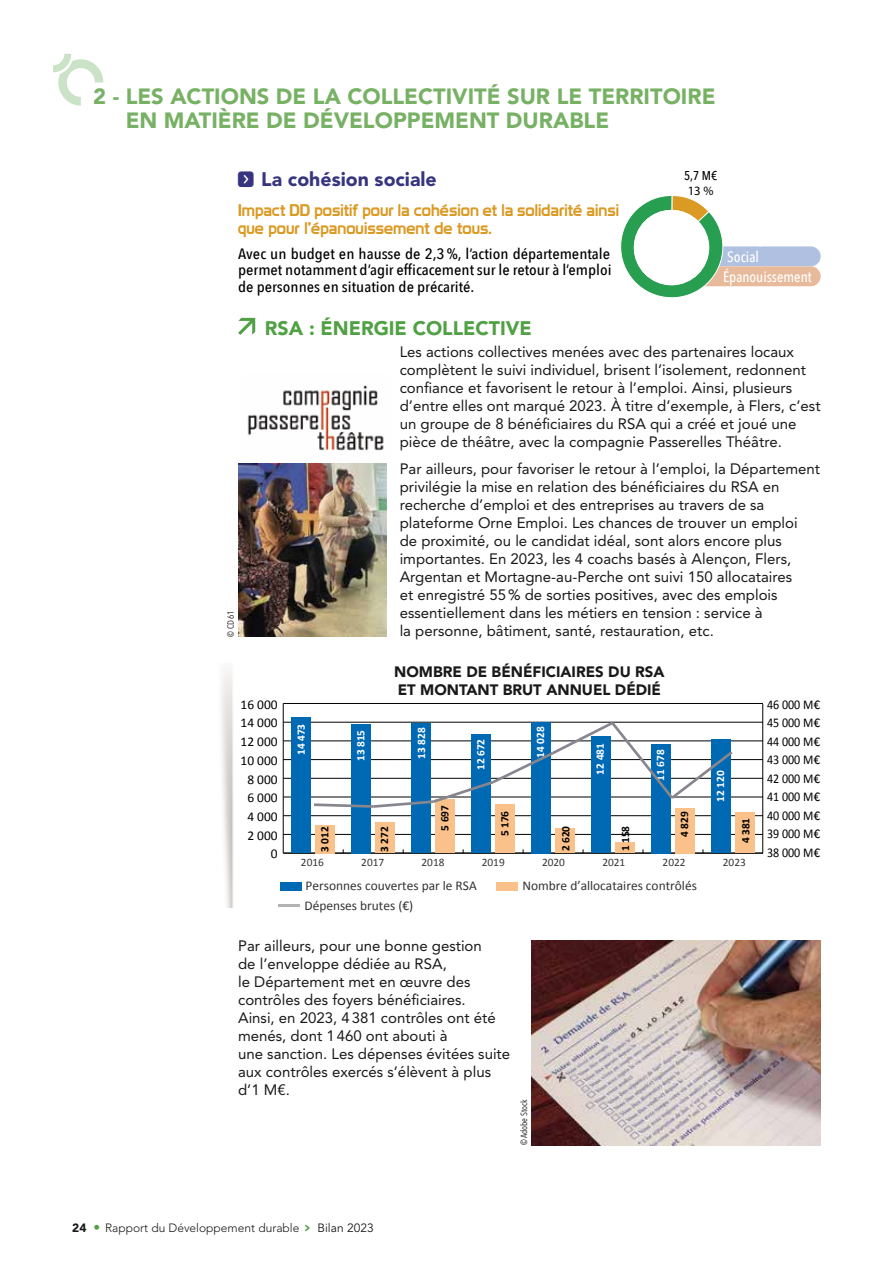
<style>
.page{position:relative;width:893px;height:1263px;background:#fff}
.page>*{position:absolute;margin:0;border:0;box-sizing:border-box;transform-origin:0 0}
.t1{font:900 21.9px/23.7px "Avenir LT Std";color:#77b164}
.t2{font:900 19.5px "Avenir LT Std";color:#50a143}
.t3{font:900 19.5px "Avenir LT Std";color:#373580}
.t4{font:16.5px/18px "Prototype";color:#da9a23}
.t5{font:15px/18px "Avenir LT Std";color:#191919}
.t6{font:500 15px/16.5px "Avenir Next Condensed";color:#000;text-align:justify;scale:1.12 1}
.t7{font:900 15px/18px "Avenir LT Std";color:#191919}
.t8{font:500 15px/20px "Avenir Next Condensed";color:#fff}
.t9{font:13.35px "Calibri";color:#333}
.t10{font:13.35px "Calibri";color:#000;scale:.9 1}
.t11{font:13.35px "Calibri";color:#000}
.t12{font:500 12.75px "Avenir Next Condensed";color:#000}
.t13{font:condensed 12.75px "Akzidenz Grotesk BE";color:#000}
.t14{font:300 12px "Avenir LT Std";color:#191919}
.t15{font:700 11.4px "Calibri";color:#fff}
.t16{font:11.4px "Calibri";color:#393535}
.t17{font:700 11.4px "Calibri";color:#000}
.t18{font:9px "Avenir Next Condensed";color:#191919}
.s1{font-family:"Button Bonus Rounded Negative";font-weight:400}
.s2{font-weight:900}
.s3{font-family:"Avenir Next Condensed";font-weight:700;font-size:13.5px;color:#50a143}
.s4{font-weight:400}
</style>
<div class="page">
<svg style="left:53px;top:54px;width:50px;height:52px"></svg>
<svg style="left:238px;top:317px;width:18px;height:18px"></svg>
<div style="left:666px;top:246px;width:155px;height:20px;background:#afc0e1;border-radius:10px"></div>
<div style="left:666px;top:266px;width:155px;height:20px;background:#e8ba9c;border-radius:10px"></div>
<svg style="left:620px;top:195px;width:108px;height:103px"></svg>
<div style="left:634px;top:210px;width:75px;height:75px;background:#fff;border-radius:50%"></div>
<div style="left:280px;top:882px;width:21px;height:8px;background:#0069b4"></div>
<div style="left:497px;top:882px;width:21px;height:8px;background:#fac28a"></div>
<hr style="left:279px;top:904px;width:21px;height:3px;background:#000">
<hr style="left:283px;top:703px;width:1px;height:150px;background:#000">
<hr style="left:283px;top:853px;width:480px;height:1px;background:#000">
<hr style="left:283px;top:834px;width:480px;height:1px;background:#000">
<hr style="left:283px;top:815px;width:480px;height:1px;background:#000">
<hr style="left:283px;top:797px;width:480px;height:1px;background:#000">
<hr style="left:283px;top:778px;width:480px;height:1px;background:#000">
<hr style="left:283px;top:759px;width:480px;height:1px;background:#000">
<hr style="left:283px;top:741px;width:480px;height:1px;background:#000">
<hr style="left:283px;top:722px;width:480px;height:1px;background:#000">
<hr style="left:283px;top:703px;width:480px;height:1px;background:#000">
<div style="left:316px;top:825px;width:19px;height:28px;background:#fac28a"></div>
<div style="left:376px;top:822px;width:19px;height:31px;background:#fac28a"></div>
<div style="left:435px;top:800px;width:20px;height:53px;background:#fac28a"></div>
<div style="left:495px;top:805px;width:20px;height:48px;background:#fac28a"></div>
<div style="left:555px;top:829px;width:20px;height:24px;background:#fac28a"></div>
<div style="left:615px;top:842px;width:20px;height:11px;background:#fac28a"></div>
<div style="left:675px;top:808px;width:20px;height:45px;background:#fac28a"></div>
<div style="left:735px;top:812px;width:19px;height:41px;background:#fac28a"></div>
<div style="left:292px;top:718px;width:19px;height:135px;background:#0069b4"></div>
<div style="left:352px;top:724px;width:19px;height:129px;background:#0069b4"></div>
<div style="left:412px;top:724px;width:19px;height:129px;background:#0069b4"></div>
<div style="left:471px;top:735px;width:20px;height:118px;background:#0069b4"></div>
<div style="left:531px;top:722px;width:20px;height:131px;background:#0069b4"></div>
<div style="left:591px;top:736px;width:20px;height:117px;background:#0069b4"></div>
<div style="left:651px;top:744px;width:20px;height:109px;background:#0069b4"></div>
<div style="left:711px;top:740px;width:20px;height:113px;background:#0069b4"></div>
<hr style="left:762px;top:704px;width:1px;height:149px;background:#000">
<svg style="left:311px;top:721px;width:424px;height:88px"></svg>
<img style="left:221px;top:671px;width:12px;height:237px">
<img style="left:247px;top:385px;width:137px;height:66px">
<img style="left:238px;top:463px;width:149px;height:174px">
<img style="left:531px;top:940px;width:290px;height:205px">
<h1 class="t1" style="left:126px;top:85px;width:591px;text-indent:-32px">2 - LES ACTIONS DE LA COLLECTIVITÉ SUR LE TERRITOIRE<br>EN MATIÈRE DE DÉVELOPPEMENT DURABLE</h1>
<h2 class="t3" style="left:236px;top:168px;width:202px"><span class="s1">f</span> La cohésion sociale</h2>
<p class="t12" style="left:684px;top:168px;width:35px">5,7 M€</p>
<p class="t13" style="left:688px;top:183px;width:27px">13 %</p>
<p class="t4" style="left:238px;top:201px;width:382px">Impact DD positif pour la cohésion et la solidarité ainsi que pour l’épanouissement de tous.</p>
<p class="t6" style="left:238px;top:245px;width:335px">Avec un budget en hausse de 2,3%, l’action départementale permet notamment d’agir efficacement sur le retour à l’emploi de personnes en situation de précarité.</p>
<p class="t8" style="left:723px;top:247px;width:90px">Social<br>Épanouissement</p>
<p class="t18" style="left:223px;top:637px;width:28px;rotate:-90deg">© CD61</p>
<h2 class="t2" style="left:265px;top:316px;width:268px">RSA : ÉNERGIE COLLECTIVE</h2>
<p class="t5" style="left:400px;top:343px;width:422px">Les actions collectives menées avec des partenaires locaux complètent le suivi individuel, brisent l’isolement, redonnent confiance et favorisent le retour à l’emploi. Ainsi, plusieurs d’entre elles ont marqué 2023. À titre d’exemple, à Flers, c’est un groupe de 8 bénéficiaires du RSA qui a créé et joué une pièce de théâtre, avec la compagnie Passerelles Théâtre.</p>
<p class="t5" style="left:400px;top:460px;width:422px">Par ailleurs, pour favoriser le retour à l’emploi, la Département privilégie la mise en relation des bénéficiaires du RSA en recherche d’emploi et des entreprises au travers de sa plateforme Orne Emploi. Les chances de trouver un emploi<br>de proximité, ou le candidat idéal, sont alors encore plus importantes. En 2023, les 4 coachs basés à Alençon, Flers, Argentan et Mortagne-au-Perche ont suivi 150 allocataires<br>et enregistré 55% de sorties positives, avec des emplois essentiellement dans les métiers en tension : service à<br>la personne, bâtiment, santé, restauration, etc.</p>
<p class="t7" style="left:394px;top:662px;width:272px">NOMBRE DE BÉNÉFICIAIRES DU RSA<br>ET MONTANT BRUT ANNUEL DÉDIÉ</p>
<p class="t11" style="left:241px;top:695px;width:38px">16 000</p>
<p class="t11" style="left:241px;top:714px;width:38px">14 000</p>
<p class="t11" style="left:241px;top:732px;width:38px">12 000</p>
<p class="t11" style="left:241px;top:751px;width:38px">10 000</p>
<p class="t11" style="left:247px;top:770px;width:32px">8 000</p>
<p class="t11" style="left:247px;top:788px;width:32px">6 000</p>
<p class="t11" style="left:247px;top:807px;width:32px">4 000</p>
<p class="t11" style="left:247px;top:826px;width:32px">2 000</p>
<p class="t11" style="left:271px;top:845px;width:8px">0</p>
<p class="t15" style="left:293px;top:755px;width:33px;rotate:-90deg">14 473</p>
<p class="t15" style="left:353px;top:761px;width:33px;rotate:-90deg">13 815</p>
<p class="t15" style="left:413px;top:759px;width:33px;rotate:-90deg">13 828</p>
<p class="t15" style="left:473px;top:770px;width:33px;rotate:-90deg">12 672</p>
<p class="t17" style="left:317px;top:852px;width:27px;rotate:-90deg">3 012</p>
<p class="t17" style="left:376px;top:852px;width:27px;rotate:-90deg">3 272</p>
<p class="t17" style="left:437px;top:831px;width:27px;rotate:-90deg">5 697</p>
<p class="t17" style="left:497px;top:836px;width:27px;rotate:-90deg">5 176</p>
<p class="t15" style="left:532px;top:758px;width:33px;rotate:-90deg">14 028</p>
<p class="t15" style="left:592px;top:774px;width:33px;rotate:-90deg">12 481</p>
<p class="t15" style="left:652px;top:781px;width:33px;rotate:-90deg">11 678</p>
<p class="t17" style="left:557px;top:851px;width:27px;rotate:-90deg">2 620</p>
<p class="t17" style="left:617px;top:851px;width:27px;rotate:-90deg">1 158</p>
<p class="t15" style="left:712px;top:802px;width:33px;rotate:-90deg">12 120</p>
<p class="t17" style="left:676px;top:837px;width:27px;rotate:-90deg">4 829</p>
<p class="t17" style="left:738px;top:843px;width:27px;rotate:-90deg">4 381</p>
<p class="t16" style="left:301px;top:855px;width:25px">2016</p>
<p class="t16" style="left:361px;top:855px;width:25px">2017</p>
<p class="t16" style="left:421px;top:855px;width:25px">2018</p>
<p class="t16" style="left:482px;top:855px;width:25px">2019</p>
<p class="t16" style="left:542px;top:855px;width:25px">2020</p>
<p class="t16" style="left:602px;top:855px;width:25px">2021</p>
<p class="t16" style="left:663px;top:855px;width:25px">2022</p>
<p class="t16" style="left:723px;top:855px;width:25px">2023</p>
<p class="t9" style="left:306px;top:876px;width:173px">Personnes couvertes par le RSA</p>
<p class="t9" style="left:522px;top:876px;width:176px">Nombre d’allocataires contrôlés</p>
<p class="t9" style="left:304px;top:896px;width:110px">Dépenses brutes (€)</p>
<p class="t5" style="left:238px;top:937px;width:274px">Par ailleurs, pour une bonne gestion<br>de l’enveloppe dédiée au RSA,<br>le Département met en œuvre des contrôles des foyers bénéficiaires.<br>Ainsi, en 2023, 4381 contrôles ont été menés, dont 1460 ont abouti à<br>une sanction. Les dépenses évitées suite aux contrôles exercés s’élèvent à plus d’1 M€.</p>
<p class="t18" style="left:516px;top:1145px;width:47px;rotate:-90deg">© Adobe Stock</p>
<p class="t10" style="left:767px;top:695px;width:61px">46 000 M€</p>
<p class="t10" style="left:767px;top:714px;width:61px">45 000 M€</p>
<p class="t10" style="left:767px;top:732px;width:61px">44 000 M€</p>
<p class="t10" style="left:767px;top:751px;width:61px">43 000 M€</p>
<p class="t10" style="left:767px;top:769px;width:61px">42 000 M€</p>
<p class="t10" style="left:767px;top:788px;width:61px">41 000 M€</p>
<p class="t10" style="left:767px;top:806px;width:61px">40 000 M€</p>
<p class="t10" style="left:767px;top:824px;width:61px">39 000 M€</p>
<p class="t10" style="left:767px;top:843px;width:61px">38 000 M€</p>
<p class="t14" style="left:72px;top:1220px;width:303px"><span class="s2">24</span> <span class="s3">•</span> Rapport du Développement durable <span class="s3">&gt;</span> <span class="s4">Bilan 2023</span></p>
</div>
